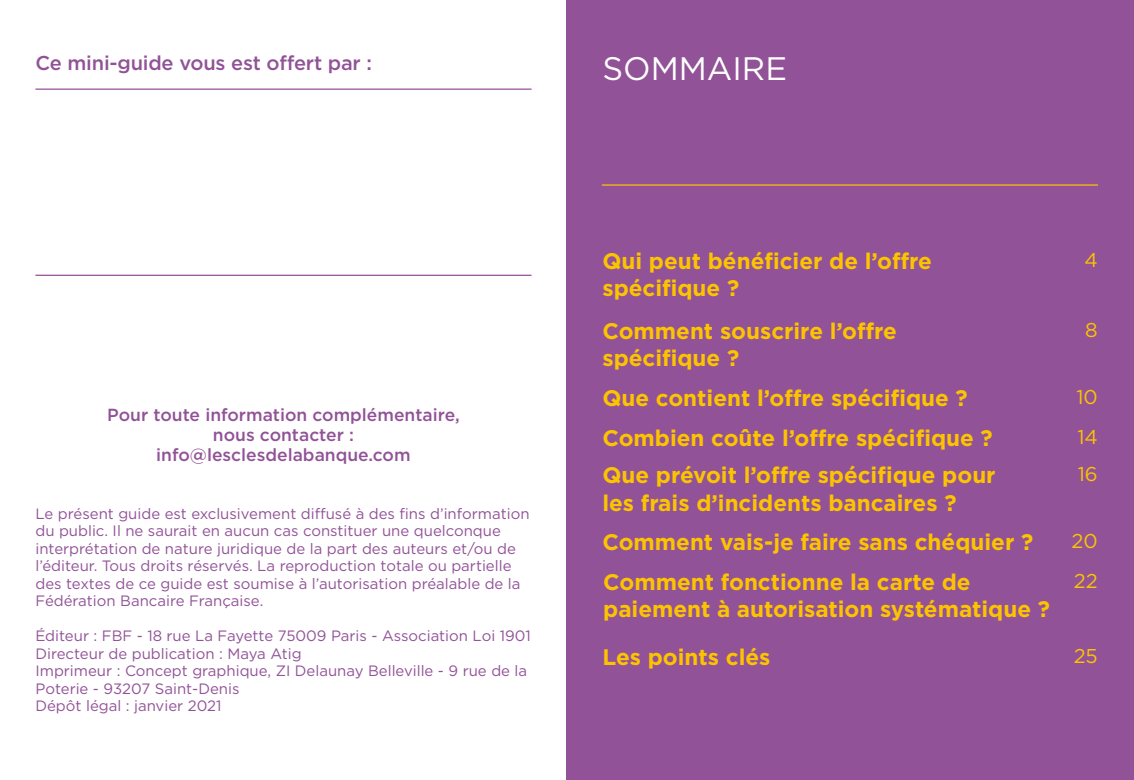
<style>
.page{position:relative;width:1134px;height:780px;background:#fff}
.page>*{position:absolute;margin:0;border:0;box-sizing:border-box;transform-origin:0 0}
.H1_-_introduction{font:32.5px "Gotham";color:#fff}
.H2-_titres_sommaire{font:700 22.5px/27.5px "Gotham";color:#fcc400}
.Offert{font:500 20px "Gotham";letter-spacing:-.01em;color:#915297}
.Pagination-sommaire{font:20px "Gotham";color:#fcc400}
.t1{font:500 17.5px/20px "Gotham";color:#915297;text-align:center}
.t2{font:15px/17.5px "Gotham";color:#915297}
</style>
<div class="page">
<div style="left:567px;top:0;width:567px;height:780px;background:#915297"></div>
<hr style="left:35px;top:88px;width:496px;height:2px;background:#915297">
<hr style="left:35px;top:275px;width:496px;height:1px;background:#915297">
<hr style="left:602px;top:184px;width:496px;height:2px;background:#fcc400">
<p class="Offert" style="left:35px;top:50px;width:338px">Ce mini-guide vous est offert par :</p>
<p class="t1" style="left:107px;top:404px;width:354px">Pour toute information complémentaire, nous contacter :</p>
<p class="t1" style="left:156px;top:444px;width:256px">info@lesclesdelabanque.com</p>
<p class="t2" style="left:35px;top:504px;width:496px">Le présent guide est exclusivement diffusé à des fins d’information du public. Il ne saurait en aucun cas constituer une quelconque interprétation de nature juridique de la part des auteurs et/ou de l’éditeur. Tous droits réservés. La reproduction totale ou partielle des textes de ce guide est soumise à l’autorisation préalable de la Fédération Bancaire Française.</p>
<p class="t2" style="left:35px;top:626px;width:497px">Éditeur : FBF - 18 rue La Fayette 75009 Paris - Association Loi 1901</p>
<p class="t2" style="left:35px;top:644px;width:268px">Directeur de publication : Maya Atig</p>
<p class="t2" style="left:35px;top:662px;width:493px">Imprimeur : Concept graphique, ZI Delaunay Belleville - 9 rue de la<br>Poterie - 93207 Saint-Denis</p>
<p class="t2" style="left:35px;top:697px;width:188px">Dépôt légal : janvier 2021</p>
<h1 class="H1_-_introduction" style="left:602px;top:48px;width:186px">SOMMAIRE</h1>
<h2 class="H2-_titres_sommaire" style="left:602px;top:247px;width:331px">Qui peut bénéficier de l’offre spécifique ?</h2>
<p class="Pagination-sommaire" style="left:1084px;top:247px;width:15px">4</p>
<h2 class="H2-_titres_sommaire" style="left:602px;top:317px;width:296px">Comment souscrire l’offre spécifique ?</h2>
<p class="Pagination-sommaire" style="left:1085px;top:317px;width:14px">8</p>
<h2 class="H2-_titres_sommaire" style="left:602px;top:384px;width:367px">Que contient l’offre spécifique ?</h2>
<p class="Pagination-sommaire" style="left:1076px;top:384px;width:23px">10</p>
<h2 class="H2-_titres_sommaire" style="left:602px;top:423px;width:392px">Combien coûte l’offre spécifique ?</h2>
<p class="Pagination-sommaire" style="left:1077px;top:423px;width:22px">14</p>
<h2 class="H2-_titres_sommaire" style="left:602px;top:461px;width:395px">Que prévoit l’offre spécifique pour les frais d’incidents bancaires ?</h2>
<p class="Pagination-sommaire" style="left:1078px;top:461px;width:22px">16</p>
<h2 class="H2-_titres_sommaire" style="left:602px;top:528px;width:432px">Comment vais-je faire sans chéquier ?</h2>
<p class="Pagination-sommaire" style="left:1072px;top:528px;width:28px">20</p>
<h2 class="H2-_titres_sommaire" style="left:603px;top:568px;width:448px">Comment fonctionne la carte de paiement à autorisation systématique ?</h2>
<p class="Pagination-sommaire" style="left:1074px;top:568px;width:25px">22</p>
<h2 class="H2-_titres_sommaire" style="left:602px;top:643px;width:169px">Les points clés</h2>
<p class="Pagination-sommaire" style="left:1074px;top:643px;width:26px">25</p>
</div>
